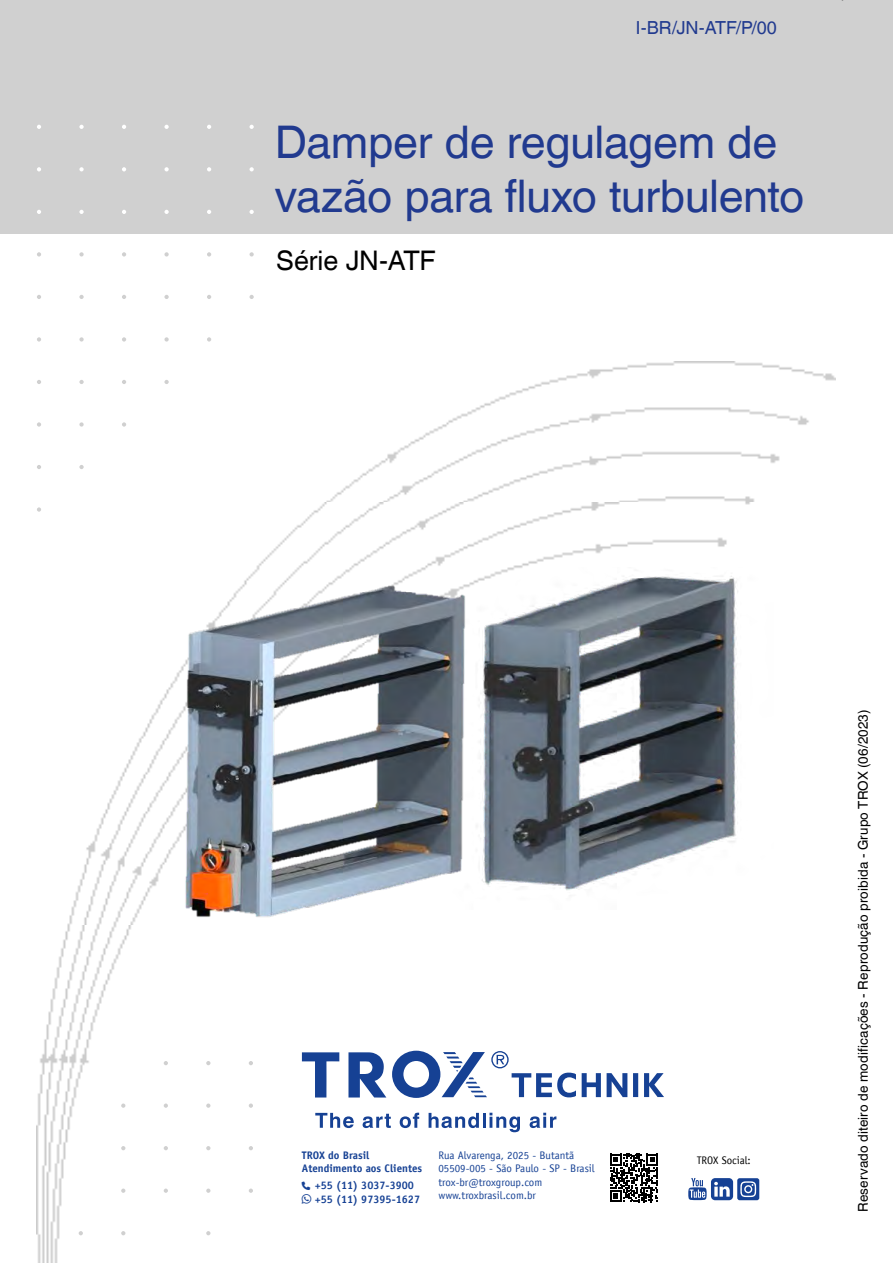
<style>
.page{position:relative;width:893px;height:1263px;background:#fff}
.page>*{position:absolute;margin:0;border:0;box-sizing:border-box;transform-origin:0 0}
.t1{font:45px/54px "TROX Helvetica";letter-spacing:-.01em;color:#213a8f}
.t2{font:27px "TROX Helvetica";letter-spacing:-.005em;color:#000}
.t3{font:18px "TROX Helvetica";letter-spacing:-.005em;color:#213a8f}
.t4{font:13.5px "TROX Helvetica";letter-spacing:.01em;color:#000}
.t5{font:10.95px/13px "TROX Officina Sans";color:#164194}
.t6{font:700 10.95px/13px "TROX Officina Sans";color:#164194}
.t7{font:10.95px "TROX Officina Sans";color:#000}
</style>
<div class="page">
<img style="left:36px;top:361px;width:799px;height:902px">
<div style="left:0;top:0;width:893px;height:234px;background:#d0d0d0"></div>
<svg style="left:37px;top:210px;width:4px;height:4px"></svg>
<svg style="left:79px;top:210px;width:5px;height:4px"></svg>
<svg style="left:122px;top:210px;width:4px;height:4px"></svg>
<svg style="left:164px;top:210px;width:5px;height:4px"></svg>
<svg style="left:207px;top:210px;width:4px;height:4px"></svg>
<svg style="left:249px;top:210px;width:5px;height:4px"></svg>
<svg style="left:37px;top:167px;width:4px;height:4px"></svg>
<svg style="left:79px;top:167px;width:5px;height:4px"></svg>
<svg style="left:122px;top:167px;width:4px;height:4px"></svg>
<svg style="left:164px;top:167px;width:5px;height:4px"></svg>
<svg style="left:207px;top:167px;width:4px;height:4px"></svg>
<svg style="left:249px;top:167px;width:5px;height:4px"></svg>
<svg style="left:37px;top:125px;width:4px;height:4px"></svg>
<svg style="left:79px;top:125px;width:5px;height:4px"></svg>
<svg style="left:122px;top:125px;width:4px;height:4px"></svg>
<svg style="left:164px;top:125px;width:5px;height:4px"></svg>
<svg style="left:207px;top:125px;width:4px;height:4px"></svg>
<svg style="left:249px;top:125px;width:5px;height:4px"></svg>
<svg style="left:37px;top:252px;width:4px;height:4px"></svg>
<svg style="left:79px;top:252px;width:5px;height:4px"></svg>
<svg style="left:122px;top:252px;width:4px;height:4px"></svg>
<svg style="left:164px;top:252px;width:5px;height:4px"></svg>
<svg style="left:207px;top:252px;width:4px;height:4px"></svg>
<svg style="left:249px;top:252px;width:5px;height:4px"></svg>
<svg style="left:37px;top:295px;width:4px;height:4px"></svg>
<svg style="left:79px;top:295px;width:5px;height:4px"></svg>
<svg style="left:122px;top:295px;width:4px;height:4px"></svg>
<svg style="left:164px;top:295px;width:5px;height:4px"></svg>
<svg style="left:207px;top:295px;width:4px;height:4px"></svg>
<svg style="left:249px;top:295px;width:5px;height:4px"></svg>
<svg style="left:37px;top:337px;width:4px;height:5px"></svg>
<svg style="left:79px;top:337px;width:5px;height:5px"></svg>
<svg style="left:122px;top:337px;width:4px;height:5px"></svg>
<svg style="left:164px;top:337px;width:5px;height:5px"></svg>
<svg style="left:207px;top:337px;width:4px;height:5px"></svg>
<svg style="left:37px;top:380px;width:4px;height:4px"></svg>
<svg style="left:79px;top:380px;width:5px;height:4px"></svg>
<svg style="left:122px;top:380px;width:4px;height:4px"></svg>
<svg style="left:164px;top:380px;width:5px;height:4px"></svg>
<svg style="left:37px;top:422px;width:4px;height:5px"></svg>
<svg style="left:79px;top:422px;width:5px;height:5px"></svg>
<svg style="left:122px;top:422px;width:4px;height:5px"></svg>
<svg style="left:37px;top:465px;width:4px;height:4px"></svg>
<svg style="left:79px;top:465px;width:5px;height:4px"></svg>
<svg style="left:37px;top:507px;width:4px;height:5px"></svg>
<svg style="left:79px;top:1231px;width:4px;height:4px"></svg>
<svg style="left:121px;top:1231px;width:4px;height:4px"></svg>
<svg style="left:206px;top:1231px;width:4px;height:4px"></svg>
<svg style="left:121px;top:1188px;width:4px;height:5px"></svg>
<svg style="left:164px;top:1188px;width:4px;height:5px"></svg>
<svg style="left:206px;top:1188px;width:4px;height:5px"></svg>
<svg style="left:249px;top:1188px;width:4px;height:5px"></svg>
<svg style="left:121px;top:1146px;width:4px;height:4px"></svg>
<svg style="left:164px;top:1146px;width:4px;height:4px"></svg>
<svg style="left:206px;top:1146px;width:4px;height:4px"></svg>
<svg style="left:249px;top:1146px;width:4px;height:4px"></svg>
<svg style="left:121px;top:1103px;width:4px;height:5px"></svg>
<svg style="left:164px;top:1103px;width:4px;height:5px"></svg>
<svg style="left:206px;top:1103px;width:4px;height:5px"></svg>
<svg style="left:249px;top:1103px;width:4px;height:5px"></svg>
<svg style="left:164px;top:1061px;width:4px;height:4px"></svg>
<svg style="left:206px;top:1061px;width:4px;height:4px"></svg>
<svg style="left:249px;top:1061px;width:4px;height:4px"></svg>
<svg style="left:610px;top:1154px;width:48px;height:48px"></svg>
<svg style="left:688px;top:1178px;width:71px;height:22px"></svg>
<svg style="left:315px;top:1113px;width:39px;height:15px"></svg>
<svg style="left:363px;top:1114px;width:28px;height:14px"></svg>
<svg style="left:400px;top:1113px;width:19px;height:15px"></svg>
<svg style="left:429px;top:1113px;width:50px;height:15px"></svg>
<hr style="left:483px;top:1113px;width:3px;height:15px;background:#164194">
<svg style="left:489px;top:1113px;width:31px;height:19px"></svg>
<svg style="left:530px;top:1113px;width:26px;height:15px"></svg>
<svg style="left:302px;top:1051px;width:362px;height:47px"></svg>
<img style="left:151px;top:559px;width:340px;height:397px">
<img style="left:425px;top:568px;width:349px;height:341px">
<svg style="left:302px;top:1182px;width:9px;height:21px"></svg>
<h3 class="t3" style="left:636px;top:18px;width:142px">I-BR/JN-ATF/P/00</h3>
<h1 class="t1" style="left:275px;top:116px;width:531px">Damper de regulagem de vazão para fluxo turbulento</h1>
<h2 class="t2" style="left:276px;top:245px;width:161px">Série JN-ATF</h2>
<p class="t6" style="left:302px;top:1149px;width:122px">TROX do Brasil<br>Atendimento aos Clientes</p>
<p class="t6" style="left:315px;top:1179px;width:107px">+55 (11) 3037-3900 +55 (11) 97395-1627</p>
<p class="t5" style="left:438px;top:1149px;width:158px">Rua Alvarenga, 2025 - Butantã<br>05509-005 - São Paulo - SP - Brasil trox-br@troxgroup.com www.troxbrasil.com.br</p>
<p class="t7" style="left:697px;top:1154px;width:56px">TROX Social:</p>
<p class="t4" style="left:855px;top:1212px;width:504px;rotate:-90deg">Reservado diteiro de modificações - Reprodução proibida - Grupo TROX (06/2023)</p>
</div>
